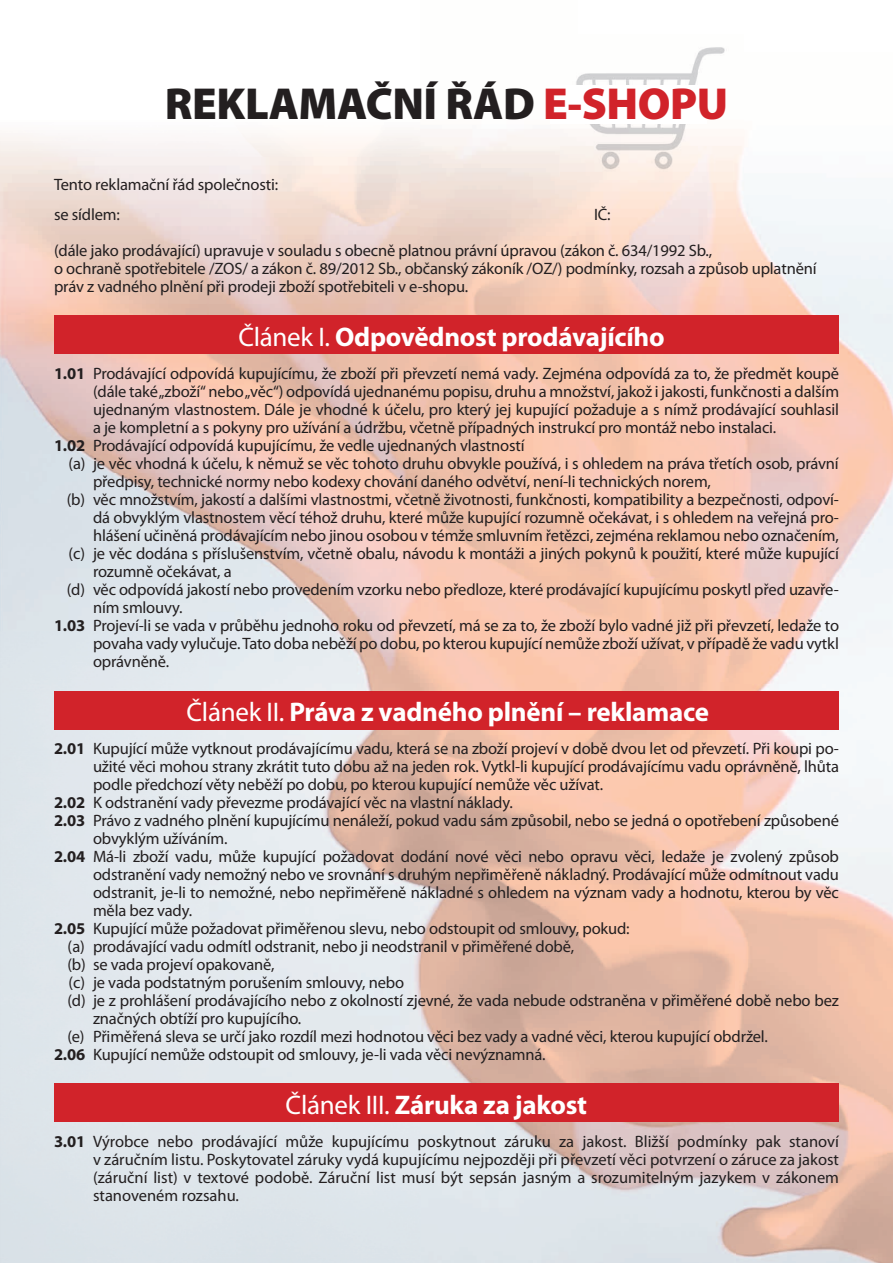
<style>
.page{position:relative;width:893px;height:1263px;background:#fff}
.page>*{position:absolute;margin:0;border:0;box-sizing:border-box;transform-origin:0 0}
.t1{font:900 45px "Myriad Pro";letter-spacing:-.01em;color:#231f20}
.t2{font:700 27px "Myriad Pro";letter-spacing:-.01em;color:#fff}
.t3{font:16.5px/18px "Myriad Pro";letter-spacing:-.01em;color:#231f20}
.s1{color:#d1232a}
.s2{font-weight:400}
.s3{font-weight:700}
</style>
<div class="page">
<img style="left:736px;top:180px;width:157px;height:1083px">
<div style="left:54px;top:315px;width:785px;height:39px;background:#d1232a"></div>
<div style="left:54px;top:691px;width:785px;height:39px;background:#d1232a"></div>
<div style="left:54px;top:1083px;width:785px;height:39px;background:#d1232a"></div>
<img style="left:560px;top:47px;width:184px;height:133px">
<div style="left:551px;top:85px;width:156px;height:38px;background:#fff"></div>
<h1 class="t1" style="left:165px;top:78px;width:565px">REKLAMAČNÍ ŘÁD <span class="s1">E-SHOPU</span></h1>
<p class="t3" style="left:54px;top:170px;width:226px;line-height:30px">Tento reklamační řád společnosti: se sídlem:</p>
<p class="t3" style="left:54px;top:197px;width:660px;line-height:36px;text-indent:540px">IČ:<br>(dále jako prodávající) upravuje v souladu s obecně platnou právní úpravou (zákon č. 634/1992 Sb.,</p>
<p class="t3" style="left:54px;top:260px;width:764px">o ochraně spotřebitele /ZOS/ a zákon č. 89/2012 Sb., občanský zákoník /OZ/) podmínky, rozsah a způsob uplatnění práv z vadného plnění při prodeji zboží spotřebiteli v e-shopu.</p>
<h2 class="t2" style="left:238px;top:322px;width:428px"><span class="s2">Článek I.</span> Odpovědnost prodávajícího</h2>
<p class="t3" style="left:54px;top:365px;width:786px"><span class="s3">1.01</span> Prodávající odpovídá kupujícímu, že zboží při převzetí nemá vady. Zejména odpovídá za to, že předmět koupě</p>
<p class="t3" style="left:93px;top:383px;width:748px">(dále také „zboží“ nebo „věc“) odpovídá ujednanému popisu, druhu a množství, jakož i jakosti, funkčnosti a dalším</p>
<p class="t3" style="left:93px;top:401px;width:747px">ujednaným vlastnostem. Dále je vhodné k účelu, pro který jej kupující požaduje a s nímž prodávající souhlasil</p>
<p class="t3" style="left:93px;top:419px;width:685px">a je kompletní a s pokyny pro užívání a údržbu, včetně případných instrukcí pro montáž nebo instalaci.</p>
<p class="t3" style="left:54px;top:437px;width:472px"><span class="s3">1.02</span> Prodávající odpovídá kupujícímu, že vedle ujednaných vlastností</p>
<p class="t3" style="left:69px;top:455px;width:772px">(a) je věc vhodná k účelu, k němuž se věc tohoto druhu obvykle používá, i s ohledem na práva třetích osob, právní</p>
<p class="t3" style="left:93px;top:473px;width:619px">předpisy, technické normy nebo kodexy chování daného odvětví, není-li technických norem,</p>
<p class="t3" style="left:67px;top:491px;width:774px">(b) věc množstvím, jakostí a dalšími vlastnostmi, včetně životnosti, funkčnosti, kompatibility a bezpečnosti, odpoví-</p>
<p class="t3" style="left:93px;top:509px;width:747px">dá obvyklým vlastnostem věcí téhož druhu, které může kupující rozumně očekávat, i s ohledem na veřejná pro-</p>
<p class="t3" style="left:93px;top:527px;width:747px">hlášení učiněná prodávajícím nebo jinou osobou v témže smluvním řetězci, zejména reklamou nebo označením,</p>
<p class="t3" style="left:69px;top:545px;width:772px">(c) je věc dodána s příslušenstvím, včetně obalu, návodu k montáži a jiných pokynů k použití, které může kupující</p>
<p class="t3" style="left:93px;top:563px;width:140px">rozumně očekávat, a</p>
<p class="t3" style="left:67px;top:581px;width:774px">(d) věc odpovídá jakostí nebo provedením vzorku nebo předloze, které prodávající kupujícímu poskytl před uzavře-</p>
<p class="t3" style="left:93px;top:599px;width:91px">ním smlouvy.</p>
<p class="t3" style="left:54px;top:617px;width:787px"><span class="s3">1.03</span> Projeví-li se vada v průběhu jednoho roku od převzetí, má se za to, že zboží bylo vadné již při převzetí, ledaže to</p>
<p class="t3" style="left:93px;top:635px;width:747px">povaha vady vylučuje. Tato doba neběží po dobu, po kterou kupující nemůže zboží užívat, v případě že vadu vytkl</p>
<p class="t3" style="left:93px;top:653px;width:78px">oprávněně.</p>
<h2 class="t2" style="left:187px;top:697px;width:524px"><span class="s2">Článek II.</span> Práva z vadného plnění – reklamace</h2>
<p class="t3" style="left:54px;top:740px;width:786px"><span class="s3">2.01</span> Kupující může vytknout prodávajícímu vadu, která se na zboží projeví v době dvou let od převzetí. Při koupi po-</p>
<p class="t3" style="left:93px;top:758px;width:747px">užité věci mohou strany zkrátit tuto dobu až na jeden rok. Vytkl-li kupující prodávajícímu vadu oprávněně, lhůta</p>
<p class="t3" style="left:93px;top:776px;width:512px">podle předchozí věty neběží po dobu, po kterou kupující nemůže věc užívat.</p>
<p class="t3" style="left:54px;top:794px;width:460px"><span class="s3">2.02</span> K odstranění vady převezme prodávající věc na vlastní náklady.</p>
<p class="t3" style="left:54px;top:812px;width:786px"><span class="s3">2.03</span> Právo z vadného plnění kupujícímu nenáleží, pokud vadu sám způsobil, nebo se jedná o opotřebení způsobené</p>
<p class="t3" style="left:93px;top:830px;width:136px">obvyklým užíváním.</p>
<p class="t3" style="left:54px;top:848px;width:786px"><span class="s3">2.04</span> Má-li zboží vadu, může kupující požadovat dodání nové věci nebo opravu věci, ledaže je zvolený způsob</p>
<p class="t3" style="left:93px;top:866px;width:747px">odstranění vady nemožný nebo ve srovnání s druhým nepřiměřeně nákladný. Prodávající může odmítnout vadu</p>
<p class="t3" style="left:93px;top:884px;width:747px">odstranit, je-li to nemožné, nebo nepřiměřeně nákladné s ohledem na význam vady a hodnotu, kterou by věc</p>
<p class="t3" style="left:93px;top:902px;width:101px">měla bez vady.</p>
<p class="t3" style="left:54px;top:920px;width:577px"><span class="s3">2.05</span> Kupující může požadovat přiměřenou slevu, nebo odstoupit od smlouvy, pokud:</p>
<p class="t3" style="left:67px;top:938px;width:508px">(a) prodávající vadu odmítl odstranit, nebo ji neodstranil v přiměřené době,</p>
<p class="t3" style="left:67px;top:956px;width:209px">(b) se vada projeví opakovaně,</p>
<p class="t3" style="left:69px;top:974px;width:337px">(c) je vada podstatným porušením smlouvy, nebo</p>
<p class="t3" style="left:67px;top:992px;width:773px">(d) je z prohlášení prodávajícího nebo z okolností zjevné, že vada nebude odstraněna v přiměřené době nebo bez</p>
<p class="t3" style="left:93px;top:1010px;width:210px">značných obtíží pro kupujícího.</p>
<p class="t3" style="left:67px;top:1028px;width:702px">(e) Přiměřená sleva se určí jako rozdíl mezi hodnotou věci bez vady a vadné věci, kterou kupující obdržel.</p>
<p class="t3" style="left:54px;top:1046px;width:493px"><span class="s3">2.06</span> Kupující nemůže odstoupit od smlouvy, je-li vada věci nevýznamná.</p>
<h2 class="t2" style="left:286px;top:1090px;width:303px"><span class="s2">Článek III.</span> Záruka za jakost</h2>
<p class="t3" style="left:93px;top:1133px;width:747px;text-align:justify;text-indent:-39px"><span class="s3">3.01</span> Výrobce nebo prodávající může kupujícímu poskytnout záruku za jakost. Bližší podmínky pak stanoví v záručním listu. Poskytovatel záruky vydá kupujícímu nejpozději při převzetí věci potvrzení o záruce za jakost (záruční list) v textové podobě. Záruční list musí být sepsán jasným a srozumitelným jazykem v zákonem stanoveném rozsahu.</p>
</div>
